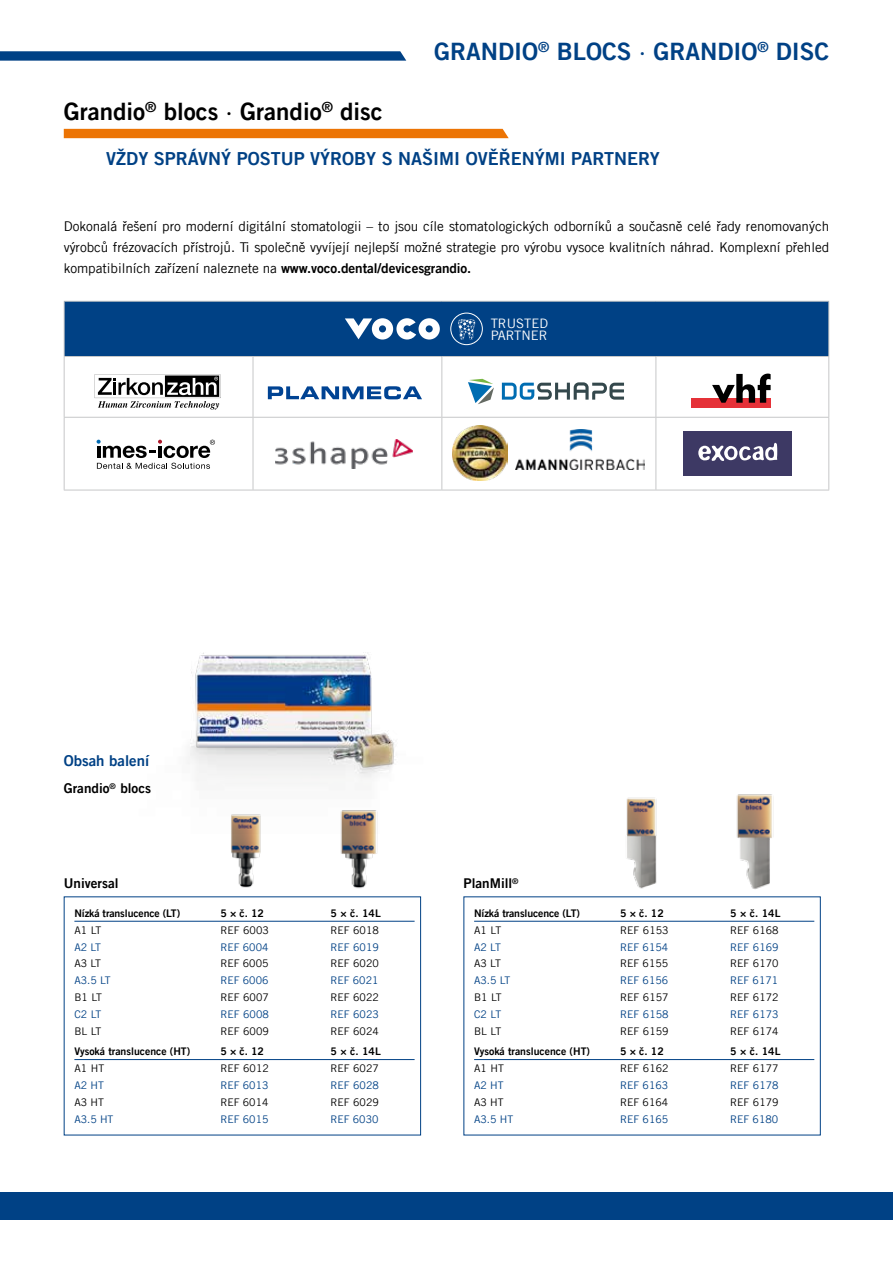
<style>
.page{position:relative;width:893px;height:1263px;background:#fff}
.page>*{position:absolute;margin:0;border:0;box-sizing:border-box;transform-origin:0 0}
.t1{font:24px "Trade Gothic LT Com Bd 2";color:#004185}
.t2{font:24px "Trade Gothic LT Com Bd 2";color:#000}
.t3{font:18px "Trade Gothic LT Com Bd 2";color:#004185}
.t4{font:15px "Trade Gothic LT Com Bd 2";color:#004185}
.t5{font:13.5px/21px "Trade Gothic LT Com";letter-spacing:-.005em;color:#000;text-align:justify}
.t6{font:13.5px "Trade Gothic LT Com Bd 2";color:#000}
.t7{font:13.05px/12px "Trade Gothic LT Com";color:#fff}
.t8{font:10.5px "Trade Gothic LT Com";color:#000}
.t9{font:10.5px "Trade Gothic LT Com";color:#004185}
.t10{font:10.5px "Trade Gothic LT Com Bd 2";color:#000}
.s1{font-family:"Trade Gothic LT Com"}
.s2{font-family:"Trade Gothic LT Com Bd 2"}
</style>
<div class="page">
<div style="left:0;top:1192px;width:893px;height:28px;background:#004185"></div>
<svg style="left:0;top:51px;width:406px;height:10px;background:#114e8d"></svg>
<div style="left:64px;top:129px;width:445px;height:9px;background:#ec7404"></div>
<hr style="left:74px;top:921px;width:341px;height:1px;background:#004185">
<hr style="left:74px;top:1059px;width:341px;height:1px;background:#004185">
<hr style="left:474px;top:921px;width:340px;height:1px;background:#004185">
<hr style="left:474px;top:1059px;width:340px;height:1px;background:#004185">
<img style="left:231px;top:833px;width:30px;height:55px">
<img style="left:340px;top:833px;width:38px;height:56px">
<img style="left:626px;top:797px;width:31px;height:92px">
<img style="left:736px;top:794px;width:36px;height:95px">
<img style="left:188px;top:652px;width:206px;height:181px">
<div style="left:64px;top:301px;width:765px;height:55px;background:#004185"></div>
<hr style="left:64px;top:301px;width:189px;height:1px;background:#c6c7c8">
<hr style="left:64px;top:302px;width:1px;height:54px;background:#c6c7c8">
<hr style="left:253px;top:301px;width:189px;height:1px;background:#c6c7c8">
<hr style="left:442px;top:301px;width:214px;height:1px;background:#c6c7c8">
<hr style="left:656px;top:301px;width:173px;height:1px;background:#c6c7c8">
<hr style="left:828px;top:302px;width:1px;height:54px;background:#c6c7c8">
<hr style="left:64px;top:356px;width:189px;height:1px;background:#c6c7c8">
<hr style="left:64px;top:357px;width:1px;height:60px;background:#c6c7c8">
<hr style="left:253px;top:356px;width:189px;height:1px;background:#c6c7c8">
<hr style="left:253px;top:357px;width:1px;height:60px;background:#c6c7c8">
<hr style="left:442px;top:356px;width:214px;height:1px;background:#c6c7c8">
<hr style="left:441px;top:357px;width:1px;height:60px;background:#c6c7c8">
<hr style="left:656px;top:356px;width:173px;height:1px;background:#c6c7c8">
<hr style="left:655px;top:357px;width:1px;height:60px;background:#c6c7c8">
<hr style="left:828px;top:357px;width:1px;height:60px;background:#c6c7c8">
<hr style="left:64px;top:417px;width:189px;height:1px;background:#c6c7c8">
<hr style="left:64px;top:418px;width:1px;height:72px;background:#c6c7c8">
<hr style="left:253px;top:417px;width:189px;height:1px;background:#c6c7c8">
<hr style="left:253px;top:418px;width:1px;height:72px;background:#c6c7c8">
<hr style="left:442px;top:417px;width:214px;height:1px;background:#c6c7c8">
<hr style="left:441px;top:418px;width:1px;height:72px;background:#c6c7c8">
<hr style="left:656px;top:417px;width:173px;height:1px;background:#c6c7c8">
<hr style="left:655px;top:418px;width:1px;height:72px;background:#c6c7c8">
<hr style="left:828px;top:418px;width:1px;height:72px;background:#c6c7c8">
<hr style="left:64px;top:490px;width:189px;height:1px;background:#c6c7c8">
<hr style="left:253px;top:490px;width:189px;height:1px;background:#c6c7c8">
<hr style="left:442px;top:490px;width:214px;height:1px;background:#c6c7c8">
<hr style="left:656px;top:490px;width:173px;height:1px;background:#c6c7c8">
<svg style="left:345px;top:318px;width:95px;height:22px"></svg>
<svg style="left:458px;top:319px;width:17px;height:21px"></svg>
<div style="left:451px;top:313px;width:32px;height:32px;border:1px solid #fff;border-radius:50%"></div>
<img style="left:453px;top:426px;width:55px;height:54px">
<img style="left:515px;top:430px;width:129px;height:39px">
<svg style="left:97px;top:440px;width:118px;height:29px"></svg>
<hr style="left:158px;top:446px;width:4px;height:12px;background:#000">
<div style="left:691px;top:398px;width:80px;height:9px;background:#e53138"></div>
<svg style="left:712px;top:374px;width:59px;height:29px"></svg>
<svg style="left:95px;top:374px;width:125px;height:35px"></svg>
<svg style="left:268px;top:386px;width:154px;height:13px"></svg>
<img style="left:276px;top:440px;width:136px;height:28px">
<div style="left:684px;top:431px;width:108px;height:44px;background:#3d3964"></div>
<svg style="left:698px;top:443px;width:79px;height:18px"></svg>
<svg style="left:502px;top:382px;width:122px;height:18px"></svg>
<svg style="left:468px;top:379px;width:26px;height:25px"></svg>
<h1 class="t1" style="left:434px;top:37px;width:397px">GRANDIO<sup>®</sup> BLOCS <span class="s1">·</span> GRANDIO<sup>®</sup> DISC</h1>
<h1 class="t2" style="left:64px;top:97px;width:321px">Grandio<sup>®</sup> blocs <span class="s1">·</span> Grandio<sup>®</sup> disc</h1>
<h2 class="t3" style="left:106px;top:147px;width:555px">VŽDY SPRÁVNÝ POSTUP VÝROBY S NAŠIMI OVĚŘENÝMI PARTNERY</h2>
<p class="t5" style="left:64px;top:216px;width:767px">Dokonalá řešení pro moderní digitální stomatologii – to jsou cíle stomatologických odborníků a současně celé řady renomovaných výrobců frézovacích přístrojů. Ti společně vyvíjejí nejlepší možné strategie pro výrobu vysoce kvalitních náhrad. Komplexní přehled kompatibilních zařízení naleznete na <span class="s2">www.voco.dental/devicesgrandio.</span></p>
<p class="t4" style="left:64px;top:751px;width:87px">Obsah balení</p>
<p class="t6" style="left:64px;top:780px;width:89px">Grandio<sup>®</sup> blocs</p>
<p class="t7" style="left:491px;top:317px;width:59px">TRUSTED<br>PARTNER</p>
<p class="t6" style="left:64px;top:875px;width:56px">Universal</p>
<p class="t6" style="left:463px;top:875px;width:57px">PlanMill<sup>®</sup></p>
<p class="t10" style="left:74px;top:907px;width:107px">Nízká translucence (LT)</p>
<p class="t8" style="left:74px;top:924px;width:29px">A1 LT</p>
<p class="t9" style="left:74px;top:940px;width:28px">A2 LT</p>
<p class="t8" style="left:74px;top:957px;width:28px">A3 LT</p>
<p class="t9" style="left:74px;top:974px;width:38px">A3.5 LT</p>
<p class="t8" style="left:74px;top:991px;width:29px">B1 LT</p>
<p class="t9" style="left:74px;top:1008px;width:29px">C2 LT</p>
<p class="t8" style="left:74px;top:1025px;width:29px">BL LT</p>
<p class="t10" style="left:74px;top:1045px;width:117px">Vysoká translucence (HT)</p>
<p class="t8" style="left:74px;top:1062px;width:31px">A1 HT</p>
<p class="t9" style="left:74px;top:1079px;width:31px">A2 HT</p>
<p class="t8" style="left:74px;top:1096px;width:31px">A3 HT</p>
<p class="t9" style="left:74px;top:1112px;width:41px">A3.5 HT</p>
<p class="t10" style="left:220px;top:907px;width:45px">5×č.12</p>
<p class="t8" style="left:220px;top:924px;width:50px">REF 6003</p>
<p class="t9" style="left:220px;top:940px;width:50px">REF 6004</p>
<p class="t8" style="left:220px;top:957px;width:50px">REF 6005</p>
<p class="t9" style="left:220px;top:974px;width:50px">REF 6006</p>
<p class="t8" style="left:220px;top:991px;width:50px">REF 6007</p>
<p class="t9" style="left:220px;top:1008px;width:50px">REF 6008</p>
<p class="t8" style="left:220px;top:1025px;width:50px">REF 6009</p>
<p class="t10" style="left:220px;top:1045px;width:45px">5×č.12</p>
<p class="t8" style="left:220px;top:1062px;width:50px">REF 6012</p>
<p class="t9" style="left:220px;top:1079px;width:50px">REF 6013</p>
<p class="t8" style="left:220px;top:1096px;width:50px">REF 6014</p>
<p class="t9" style="left:220px;top:1112px;width:50px">REF 6015</p>
<p class="t10" style="left:330px;top:907px;width:52px">5 × č. 14L</p>
<p class="t8" style="left:330px;top:924px;width:50px">REF 6018</p>
<p class="t9" style="left:330px;top:940px;width:50px">REF 6019</p>
<p class="t8" style="left:330px;top:957px;width:50px">REF 6020</p>
<p class="t9" style="left:330px;top:974px;width:50px">REF 6021</p>
<p class="t8" style="left:330px;top:991px;width:50px">REF 6022</p>
<p class="t9" style="left:330px;top:1008px;width:50px">REF 6023</p>
<p class="t8" style="left:330px;top:1025px;width:50px">REF 6024</p>
<p class="t10" style="left:330px;top:1045px;width:52px">5 × č. 14L</p>
<p class="t8" style="left:330px;top:1062px;width:50px">REF 6027</p>
<p class="t9" style="left:330px;top:1079px;width:50px">REF 6028</p>
<p class="t8" style="left:330px;top:1096px;width:50px">REF 6029</p>
<p class="t9" style="left:330px;top:1112px;width:50px">REF 6030</p>
<p class="t10" style="left:474px;top:907px;width:107px">Nízká translucence (LT)</p>
<p class="t8" style="left:474px;top:924px;width:29px">A1 LT</p>
<p class="t9" style="left:474px;top:940px;width:28px">A2 LT</p>
<p class="t8" style="left:474px;top:957px;width:28px">A3 LT</p>
<p class="t9" style="left:474px;top:974px;width:38px">A3.5 LT</p>
<p class="t8" style="left:474px;top:991px;width:29px">B1 LT</p>
<p class="t9" style="left:474px;top:1008px;width:29px">C2 LT</p>
<p class="t8" style="left:474px;top:1025px;width:29px">BL LT</p>
<p class="t10" style="left:474px;top:1045px;width:117px">Vysoká translucence (HT)</p>
<p class="t8" style="left:474px;top:1062px;width:31px">A1 HT</p>
<p class="t9" style="left:474px;top:1079px;width:31px">A2 HT</p>
<p class="t8" style="left:474px;top:1096px;width:31px">A3 HT</p>
<p class="t9" style="left:474px;top:1112px;width:41px">A3.5 HT</p>
<p class="t10" style="left:620px;top:907px;width:45px">5×č.12</p>
<p class="t8" style="left:620px;top:924px;width:50px">REF 6153</p>
<p class="t9" style="left:620px;top:940px;width:50px">REF 6154</p>
<p class="t8" style="left:620px;top:957px;width:50px">REF 6155</p>
<p class="t9" style="left:620px;top:974px;width:50px">REF 6156</p>
<p class="t8" style="left:620px;top:991px;width:50px">REF 6157</p>
<p class="t9" style="left:620px;top:1008px;width:50px">REF 6158</p>
<p class="t8" style="left:620px;top:1025px;width:50px">REF 6159</p>
<p class="t10" style="left:620px;top:1045px;width:45px">5×č.12</p>
<p class="t8" style="left:620px;top:1062px;width:50px">REF 6162</p>
<p class="t9" style="left:620px;top:1079px;width:50px">REF 6163</p>
<p class="t8" style="left:620px;top:1096px;width:50px">REF 6164</p>
<p class="t9" style="left:620px;top:1112px;width:50px">REF 6165</p>
<p class="t10" style="left:730px;top:907px;width:52px">5 × č. 14L</p>
<p class="t8" style="left:730px;top:924px;width:50px">REF 6168</p>
<p class="t9" style="left:730px;top:940px;width:50px">REF 6169</p>
<p class="t8" style="left:730px;top:957px;width:50px">REF 6170</p>
<p class="t9" style="left:730px;top:974px;width:50px">REF 6171</p>
<p class="t8" style="left:730px;top:991px;width:50px">REF 6172</p>
<p class="t9" style="left:730px;top:1008px;width:50px">REF 6173</p>
<p class="t8" style="left:730px;top:1025px;width:50px">REF 6174</p>
<p class="t10" style="left:730px;top:1045px;width:52px">5 × č. 14L</p>
<p class="t8" style="left:730px;top:1062px;width:50px">REF 6177</p>
<p class="t9" style="left:730px;top:1079px;width:50px">REF 6178</p>
<p class="t8" style="left:730px;top:1096px;width:50px">REF 6179</p>
<p class="t9" style="left:730px;top:1112px;width:50px">REF 6180</p>
</div>
